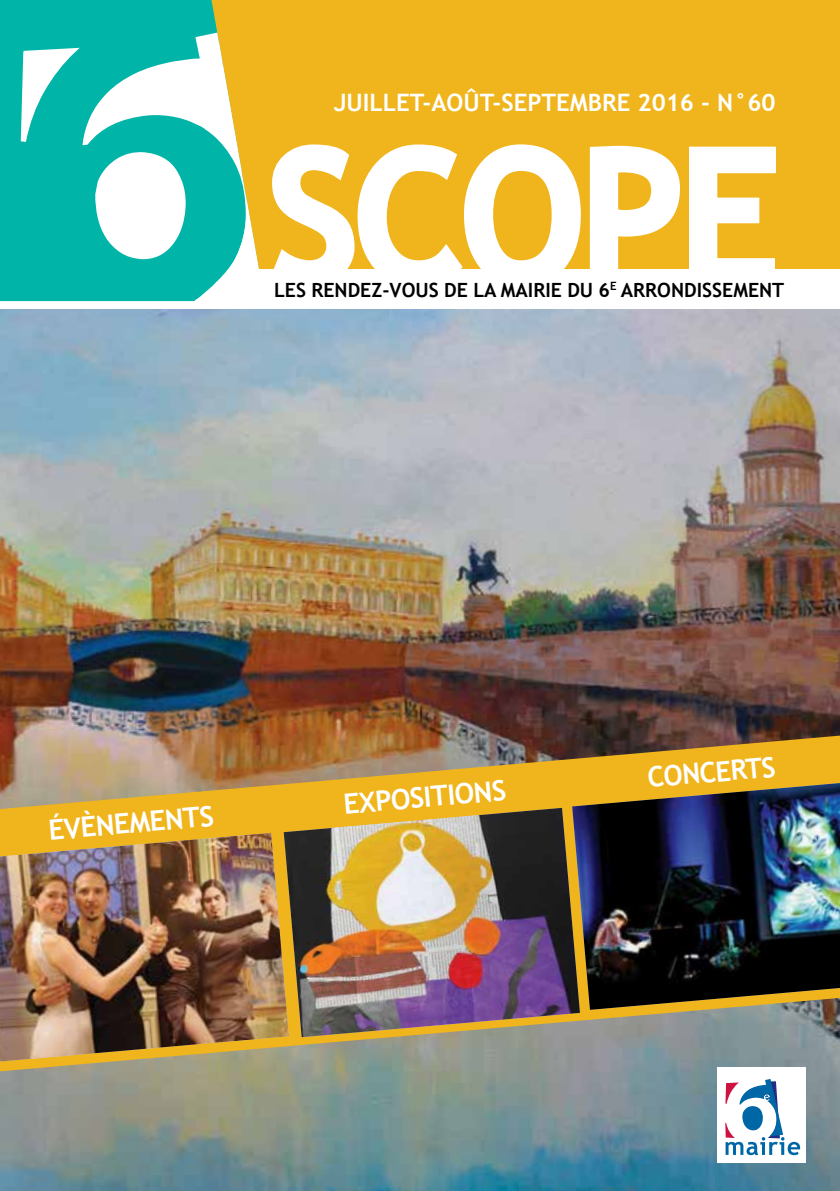
<style>
.page{position:relative;width:840px;height:1191px;background:#fff}
.page>*{position:absolute;margin:0;border:0;box-sizing:border-box;transform-origin:0 0}
.t1{font:700 28px "Trebuchet MS";color:#fff}
.t2{font:700 24px "Trebuchet MS";color:#fff}
.t3{font:700 19.6px "Trebuchet MS";color:#000}
</style>
<div class="page">
<img style="left:0;top:1071px;width:839px;height:120px">
<img style="left:0;top:309px;width:839px;height:426px">
<div style="left:0;top:0;width:839px;height:296px;background:#f0b51c"></div>
<div style="left:0;top:0;width:218px;height:301px;background:#00b5a8"></div>
<svg style="left:21px;top:48px;width:59px;height:94px;background:#62d1c9"></svg>
<svg style="left:82px;top:32px;width:139px;height:253px;background:#1dbdb0"></svg>
<div style="left:251px;top:269px;width:588px;height:37px;background:#fff"></div>
<div style="left:716px;top:1067px;width:89px;height:96px;background:#fff"></div>
<svg style="left:725px;top:1079px;width:74px;height:76px"></svg>
<img style="left:0;top:735px;width:839px;height:336px">
<img style="left:0;top:833px;width:289px;height:228px">
<img style="left:283px;top:808px;width:296px;height:229px">
<img style="left:572px;top:783px;width:267px;height:226px">
<svg style="left:95px;top:52px;width:681px;height:250px"></svg>
<p class="t2" style="left:333px;top:87px;width:443px">JUILLET-AOÛT-SEPTEMBRE 2016 - N°60</p>
<p class="t3" style="left:274px;top:277px;width:511px">LES RENDEZ-VOUS DE LA MAIRIE DU 6<sup>E</sup> ARRONDISSEMENT</p>
<h1 class="t1" style="left:47px;top:812px;width:167px;rotate:-5deg">ÉVÈNEMENTS</h1>
<h1 class="t1" style="left:342px;top:786px;width:164px;rotate:-5deg">EXPOSITIONS</h1>
<h1 class="t1" style="left:645px;top:760px;width:130px;rotate:-5deg">CONCERTS</h1>
</div>
